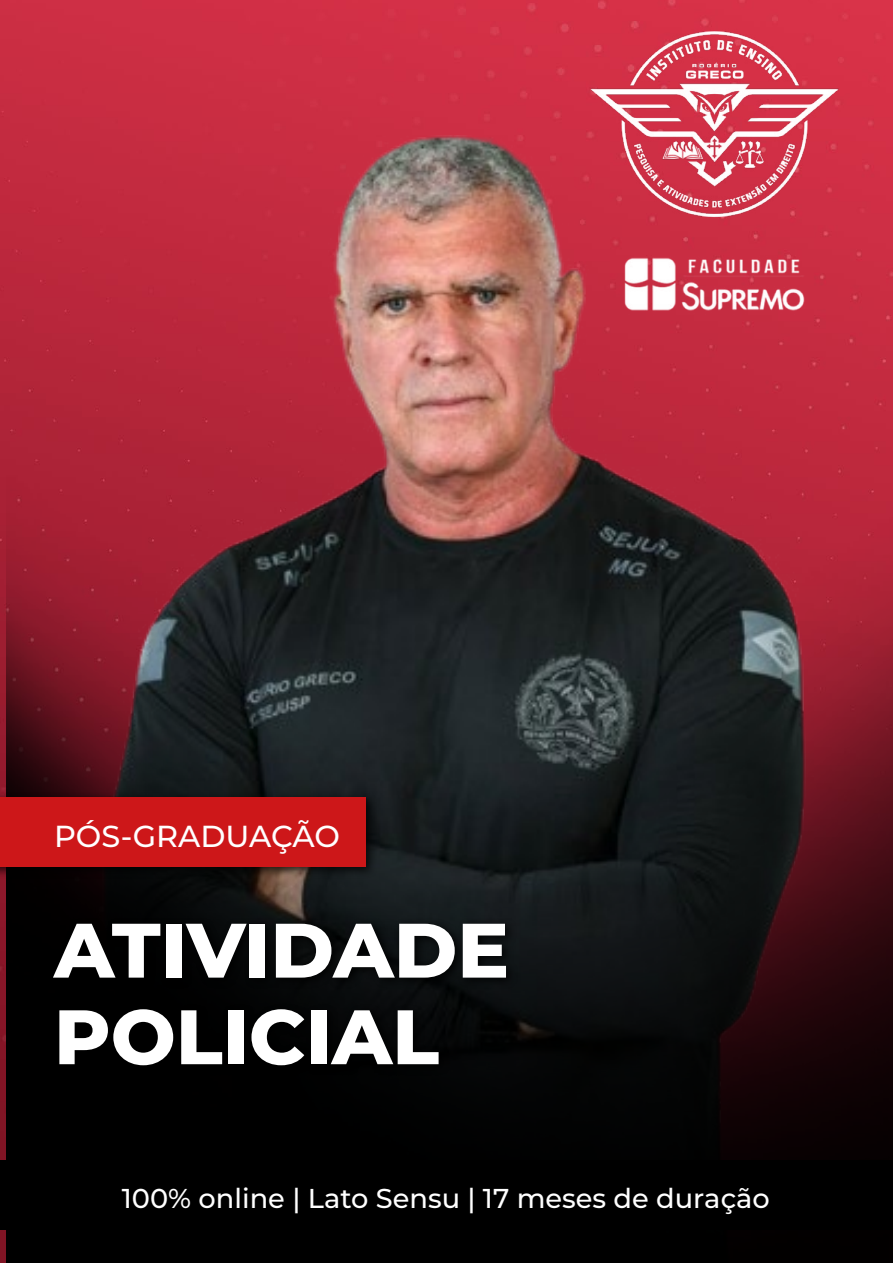
<style>
.page{position:relative;width:893px;height:1263px;background:#fff}
.page>*{position:absolute;margin:0;border:0;box-sizing:border-box;transform-origin:0 0}
.t1{font:800 76.95px/86.6px "Montserrat";color:#fff}
.t2{font:500 30.3px "Montserrat";color:#fff}
.t3{font:500 27.3px "Montserrat";color:#fff}
</style>
<div class="page">
<img style="left:6px;top:0;width:887px;height:1263px">
<div style="left:48px;top:918px;width:470px;height:159px;background:#000"></div>
<div style="left:0;top:792px;width:377px;height:87px;background:#000;opacity:.75"></div>
<div style="left:0;top:797px;width:366px;height:70px;background:#cd1719"></div>
<img style="left:623px;top:268px;width:183px;height:61px">
<img style="left:590px;top:0;width:249px;height:268px">
<div style="left:0;top:1160px;width:893px;height:69px;background:#000"></div>
<p class="t2" style="left:54px;top:815px;width:287px">PÓS-GRADUAÇÃO</p>
<h1 class="t1" style="left:54px;top:903px;width:457px">ATIVIDADE<br>POLICIAL</h1>
<p class="t3" style="left:122px;top:1179px;width:650px">100% online | Lato Sensu | 17 meses de duração</p>
</div>
